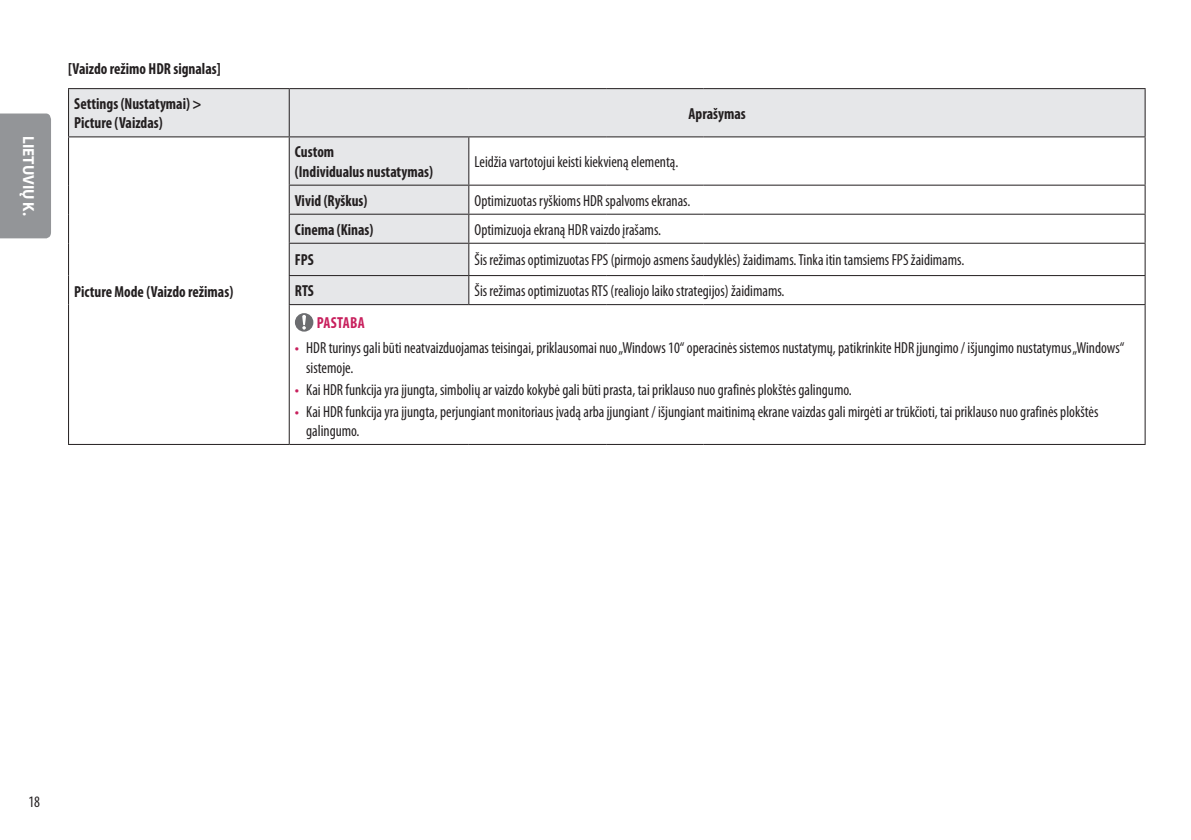
<style>
.page{position:relative;width:1191px;height:840px;background:#fff}
.page>*{position:absolute;margin:0;border:0;box-sizing:border-box;transform-origin:0 0}
.Body{font:condensed 16px/19.2px "Myriad Pro";color:#231f20;scale:.95 1}
.Body_Bold{font:700 condensed 16px/19.2px "Myriad Pro";color:#231f20;scale:.95 1}
.t1{font:700 16px "Myriad Pro";color:#fff;scale:.95 1}
.Body_Bold_Center{font:700 condensed 16px "Myriad Pro";color:#231f20;scale:.95 1}
.Warning{font:700 condensed 16px "Myriad Pro";letter-spacing:.02em;color:#c8205d;scale:.95 1}
.Body-2{font:700 condensed 16px "Myriad Pro";color:#231f20;scale:.95 1}
.s1{font-family:"LG Smart";font-stretch:normal;color:#c8205d}
</style>
<div class="page">
<div style="left:0;top:113px;width:51px;height:125px;background:#939598"></div>
<div style="left:69px;top:89px;width:1075px;height:47px;background:#e6e7e9"></div>
<svg style="left:69px;top:137px;width:1075px;height:306px"></svg>
<hr style="left:1144px;top:89px;width:1px;height:47px;background:#231f20">
<hr style="left:289px;top:136px;width:180px;height:1px;background:#231f20">
<hr style="left:469px;top:136px;width:138px;height:1px;background:#231f20">
<hr style="left:468px;top:137px;width:1px;height:47px;background:#231f20">
<hr style="left:607px;top:136px;width:96px;height:1px;background:#231f20">
<hr style="left:703px;top:136px;width:442px;height:1px;background:#231f20">
<hr style="left:1144px;top:137px;width:1px;height:47px;background:#231f20">
<hr style="left:289px;top:184px;width:180px;height:1px;background:#231f20">
<hr style="left:469px;top:184px;width:138px;height:1px;background:#231f20">
<hr style="left:607px;top:184px;width:96px;height:1px;background:#231f20">
<hr style="left:703px;top:184px;width:442px;height:1px;background:#231f20">
<hr style="left:469px;top:213px;width:138px;height:1px;background:#231f20">
<hr style="left:607px;top:213px;width:96px;height:1px;background:#231f20">
<hr style="left:703px;top:213px;width:442px;height:1px;background:#231f20">
<svg style="left:1144px;top:185px;width:1px;height:57px"></svg>
<hr style="left:469px;top:242px;width:138px;height:1px;background:#231f20">
<hr style="left:607px;top:242px;width:96px;height:1px;background:#231f20">
<hr style="left:703px;top:242px;width:442px;height:1px;background:#231f20">
<hr style="left:1144px;top:243px;width:1px;height:32px;background:#231f20">
<hr style="left:469px;top:275px;width:138px;height:1px;background:#231f20">
<hr style="left:607px;top:275px;width:96px;height:1px;background:#231f20">
<hr style="left:703px;top:275px;width:442px;height:1px;background:#231f20">
<svg style="left:1144px;top:276px;width:1px;height:28px"></svg>
<hr style="left:1144px;top:305px;width:1px;height:138px;background:#231f20">
<hr style="left:289px;top:213px;width:180px;height:1px;background:#231f20">
<hr style="left:469px;top:304px;width:138px;height:1px;background:#231f20">
<hr style="left:607px;top:304px;width:96px;height:1px;background:#231f20">
<hr style="left:703px;top:304px;width:442px;height:1px;background:#231f20">
<hr style="left:289px;top:443px;width:180px;height:1px;background:#231f20">
<hr style="left:469px;top:443px;width:138px;height:1px;background:#231f20">
<hr style="left:607px;top:443px;width:96px;height:1px;background:#231f20">
<hr style="left:703px;top:443px;width:442px;height:1px;background:#231f20">
<hr style="left:68px;top:88px;width:221px;height:1px;background:#231f20">
<hr style="left:68px;top:89px;width:1px;height:47px;background:#231f20">
<hr style="left:289px;top:88px;width:180px;height:1px;background:#231f20">
<hr style="left:289px;top:89px;width:1px;height:47px;background:#231f20">
<hr style="left:469px;top:88px;width:138px;height:1px;background:#231f20">
<hr style="left:607px;top:88px;width:96px;height:1px;background:#231f20">
<hr style="left:703px;top:88px;width:442px;height:1px;background:#231f20">
<svg style="left:468px;top:185px;width:1px;height:57px"></svg>
<hr style="left:289px;top:242px;width:180px;height:1px;background:#231f20">
<hr style="left:289px;top:243px;width:1px;height:32px;background:#231f20">
<hr style="left:468px;top:243px;width:1px;height:32px;background:#231f20">
<hr style="left:289px;top:275px;width:180px;height:1px;background:#231f20">
<svg style="left:289px;top:276px;width:1px;height:28px"></svg>
<svg style="left:468px;top:276px;width:1px;height:28px"></svg>
<hr style="left:289px;top:304px;width:180px;height:1px;background:#231f20">
<hr style="left:68px;top:137px;width:1px;height:48px;background:#231f20">
<svg style="left:68px;top:185px;width:1px;height:58px"></svg>
<hr style="left:68px;top:243px;width:1px;height:32px;background:#231f20">
<svg style="left:68px;top:275px;width:1px;height:29px"></svg>
<hr style="left:68px;top:304px;width:1px;height:139px;background:#231f20">
<hr style="left:68px;top:136px;width:221px;height:1px;background:#231f20">
<hr style="left:289px;top:137px;width:1px;height:47px;background:#231f20">
<svg style="left:289px;top:185px;width:1px;height:57px"></svg>
<hr style="left:289px;top:305px;width:1px;height:138px;background:#231f20">
<hr style="left:68px;top:443px;width:221px;height:1px;background:#231f20">
<svg style="left:295px;top:313px;width:18px;height:18px"></svg>
<p class="t1" style="left:39px;top:136px;width:86px;rotate:90deg">LIETUVIŲ K.</p>
<p class="Body_Bold" style="left:68px;top:59px;width:162px">[Vaizdo režimo HDR signalas]</p>
<p class="Body_Bold" style="left:74px;top:94px;width:135px">Settings (Nustatymai) &gt;<br>Picture (Vaizdas)</p>
<p class="Body_Bold_Center" style="left:688px;top:103px;width:62px">Aprašymas</p>
<p class="Body_Bold" style="left:74px;top:281px;width:169px">Picture Mode (Vaizdo režimas)</p>
<p class="Body_Bold" style="left:295px;top:142px;width:147px">Custom<br>(Individualus nustatymas)</p>
<p class="Body" style="left:474px;top:152px;width:216px">Leidžia vartotojui keisti kiekvieną elementą.</p>
<p class="Body_Bold" style="left:295px;top:190px;width:78px">Vivid (Ryškus)</p>
<p class="Body" style="left:474px;top:190px;width:229px">Optimizuotas ryškioms HDR spalvoms ekranas.</p>
<p class="Body_Bold" style="left:295px;top:219px;width:84px">Cinema (Kinas)</p>
<p class="Body" style="left:474px;top:219px;width:198px">Optimizuoja ekraną HDR vaizdo įrašams.</p>
<p class="Body-2" style="left:295px;top:250px;width:21px">FPS</p>
<p class="Body" style="left:474px;top:250px;width:517px">Šis režimas optimizuotas FPS (pirmojo asmens šaudyklės) žaidimams. Tinka itin tamsiems FPS žaidimams.</p>
<p class="Body-2" style="left:295px;top:280px;width:21px">RTS</p>
<p class="Body" style="left:474px;top:281px;width:328px">Šis režimas optimizuotas RTS (realiojo laiko strategijos) žaidimams.</p>
<p class="Warning" style="left:317px;top:313px;width:52px">PASTABA</p>
<p class="Body" style="left:306px;top:338px;width:863px;text-indent:-11px"><span class="s1">•</span> HDR turinys gali būti neatvaizduojamas teisingai, priklausomai nuo „Windows 10“ operacinės sistemos nustatymų, patikrinkite HDR įjungimo / išjungimo nustatymus „Windows“ sistemoje.</p>
<p class="Body" style="left:295px;top:379px;width:587px"><span class="s1">•</span> Kai HDR funkcija yra įjungta, simbolių ar vaizdo kokybė gali būti prasta, tai priklauso nuo grafinės plokštės galingumo.</p>
<p class="Body" style="left:306px;top:401px;width:835px;text-indent:-11px"><span class="s1">•</span> Kai HDR funkcija yra įjungta, perjungiant monitoriaus įvadą arba įjungiant / išjungiant maitinimą ekrane vaizdas gali mirgėti ar trūkčioti, tai priklauso nuo grafinės plokštės galingumo.</p>
<p class="Body" style="left:28px;top:791px;width:14px">18</p>
</div>
